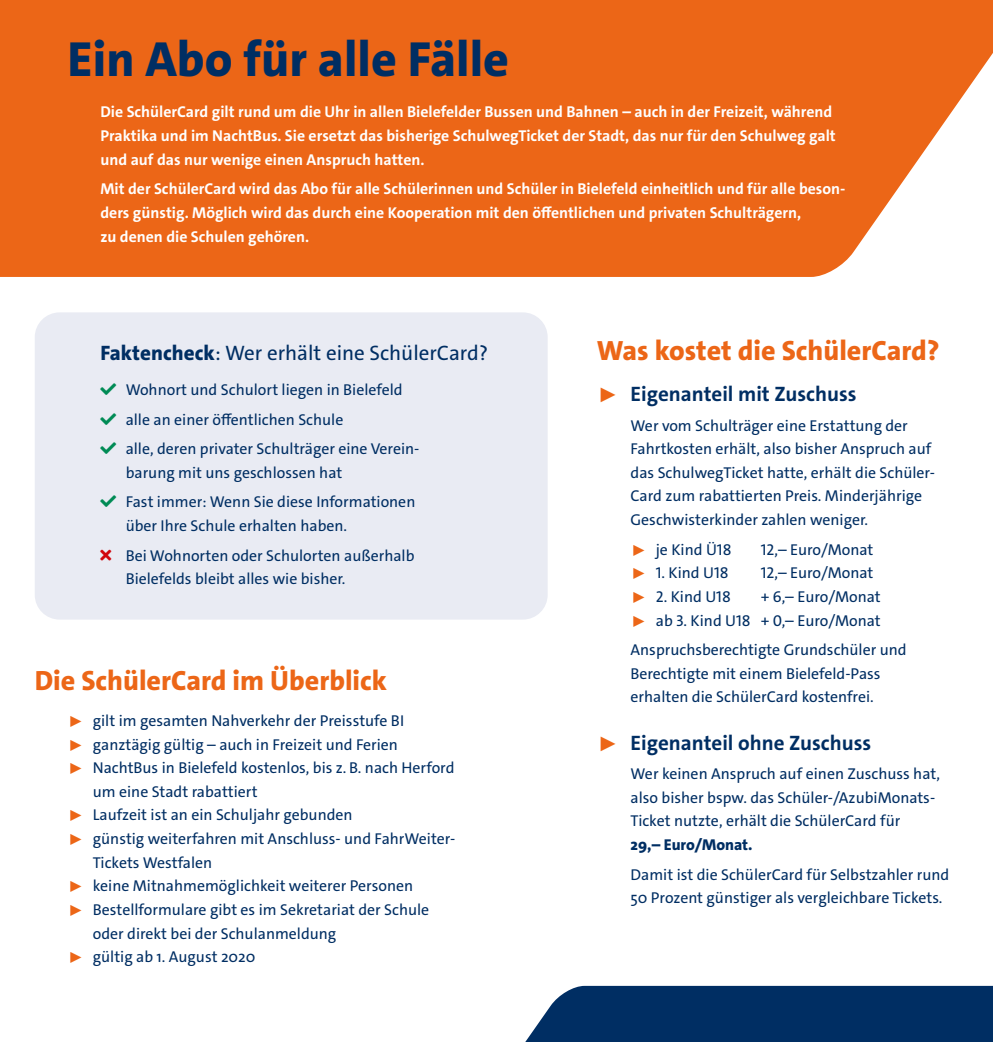
<style>
.page{position:relative;width:993px;height:1042px;background:#fff}
.page>*{position:absolute;margin:0;border:0;box-sizing:border-box;transform-origin:0 0}
.t1{font:800 49.7px "The Sans C4 s";color:#002e63}
.t2{font:800 28px "The Sans C4 s";color:#ec6617}
.t3{font:700 21px "The Sans C4 s";color:#002e63}
.t4{font:21px "The Sans C4 s";color:#002e63}
.t5{font:15.75px/23.6px "The Sans C4 s";color:#002e63}
.t6{font:700 15.75px/23.6px "The Sans C4 s";color:#fff}
.t7{font:800 15.75px "The Sans C4 s";color:#002e63}
.s1{font-weight:800}
.s2{font-weight:700;color:#ec6617}
.s3{color:#ec6617}
</style>
<div class="page">
<div style="left:0;top:0;width:992px;height:277px;background:#ec6617"></div>
<div style="left:525px;top:986px;width:467px;height:56px;background:#002e63"></div>
<div style="left:35px;top:312px;width:512px;height:307px;background:#e9ebf3;border-radius:25px"></div>
<h1 class="t1" style="left:68px;top:27px;width:443px">Ein Abo für alle Fälle</h1>
<p class="t6" style="left:100px;top:100px;width:736px">Die SchülerCard gilt rund um die Uhr in allen Bielefelder Bussen und Bahnen – auch in der Freizeit, während<br>Praktika und im NachtBus. Sie ersetzt das bisherige SchulwegTicket der Stadt, das nur für den Schulweg galt und auf das nur wenige einen Anspruch hatten.</p>
<p class="t6" style="left:100px;top:177px;width:746px">Mit der SchülerCard wird das Abo für alle Schülerinnen und Schüler in Bielefeld einheitlich und für alle beson&shy;ders günstig. Möglich wird das durch eine Kooperation mit den öffentlichen und privaten Schulträgern,<br>zu denen die Schulen gehören.</p>
<h3 class="t4" style="left:100px;top:339px;width:389px"><span class="s1">Faktencheck</span>: Wer erhält eine SchülerCard?</h3>
<p class="t5" style="left:126px;top:375px;width:293px;line-height:29.6px">Wohnort und Schulort liegen in Bielefeld alle an einer öffentlichen Schule<br>alle, deren privater Schulträger eine Verein-</p>
<p class="t5" style="left:126px;top:458px;width:291px;line-height:29.6px">barung mit uns geschlossen hat<br>Fast immer: Wenn Sie diese Informationen</p>
<p class="t5" style="left:126px;top:511px;width:290px;line-height:29.6px">über Ihre Schule erhalten haben.<br>Bei Wohnorten oder Schulorten außerhalb</p>
<p class="t5" style="left:126px;top:567px;width:221px">Bielefelds bleibt alles wie bisher.</p>
<h2 class="t2" style="left:35px;top:663px;width:354px">Die SchülerCard im Überblick</h2>
<p class="t5" style="left:68px;top:709px;width:338px"><span class="s2">▶</span> gilt im gesamten Nahverkehr der Preisstufe BI</p>
<p class="t5" style="left:68px;top:732px;width:332px"><span class="s2">▶</span> ganztägig gültig – auch in Freizeit und Ferien</p>
<p class="t5" style="left:68px;top:756px;width:388px"><span class="s2">▶</span> NachtBus in Bielefeld kostenlos, bis z. B. nach Herford</p>
<p class="t5" style="left:93px;top:780px;width:166px">um eine Stadt rabattiert</p>
<p class="t5" style="left:68px;top:803px;width:286px"><span class="s2">▶</span> Laufzeit ist an ein Schuljahr gebunden</p>
<p class="t5" style="left:68px;top:827px;width:387px"><span class="s2">▶</span> günstig weiterfahren mit Anschluss- und FahrWeiter-</p>
<p class="t5" style="left:93px;top:850px;width:121px">Tickets Westfalen</p>
<p class="t5" style="left:68px;top:874px;width:347px"><span class="s2">▶</span> keine Mitnahmemöglichkeit weiterer Personen</p>
<p class="t5" style="left:68px;top:898px;width:363px"><span class="s2">▶</span> Bestellformulare gibt es im Sekretariat der Schule</p>
<p class="t5" style="left:93px;top:921px;width:245px">oder direkt bei der Schulanmeldung</p>
<p class="t5" style="left:68px;top:945px;width:189px"><span class="s2">▶</span> gültig ab 1. August 2020</p>
<h2 class="t2" style="left:596px;top:332px;width:344px">Was kostet die SchülerCard?</h2>
<h3 class="t3" style="left:596px;top:380px;width:261px"><span class="s3">▶</span> Eigenanteil mit Zuschuss</h3>
<p class="t5" style="left:630px;top:413px;width:306px">Wer vom Schulträger eine Erstattung der Fahrtkosten erhält, also bisher Anspruch auf das SchulwegTicket hatte, erhält die Schüler-Card zum rabattierten Preis. Minderjährige Geschwisterkinder zahlen weniger.</p>
<p class="t5" style="left:630px;top:537px;width:102px"><span class="s2">▶</span> je Kind Ü18</p>
<p class="t5" style="left:760px;top:537px;width:114px">12,– Euro/Monat</p>
<p class="t5" style="left:630px;top:561px;width:99px"><span class="s2">▶</span> 1. Kind U18</p>
<p class="t5" style="left:760px;top:561px;width:114px">12,– Euro/Monat</p>
<p class="t5" style="left:630px;top:585px;width:102px"><span class="s2">▶</span> 2. Kind U18</p>
<p class="t5" style="left:630px;top:585px;width:251px;text-align:right">+ 6,– Euro/Monat<br><span class="s2">▶</span> ab 3. Kind U18 + 0,– Euro/Monat</p>
<p class="t5" style="left:630px;top:638px;width:277px">Anspruchsberechtigte Grundschüler und<br>Berechtigte mit einem Bielefeld-Pass erhalten die SchülerCard kostenfrei.</p>
<h3 class="t3" style="left:596px;top:729px;width:276px"><span class="s3">▶</span> Eigenanteil ohne Zuschuss</h3>
<p class="t5" style="left:630px;top:762px;width:311px">Wer keinen Anspruch auf einen Zuschuss hat, also bisher bspw. das Schüler-/AzubiMonats-<br>Ticket nutzte, erhält die SchülerCard für</p>
<p class="t7" style="left:630px;top:834px;width:123px">29,– Euro/Monat.</p>
<p class="t5" style="left:630px;top:862px;width:320px">Damit ist die SchülerCard für Selbstzahler rund<br>50 Prozent günstiger als vergleichbare Tickets.</p>
</div>
